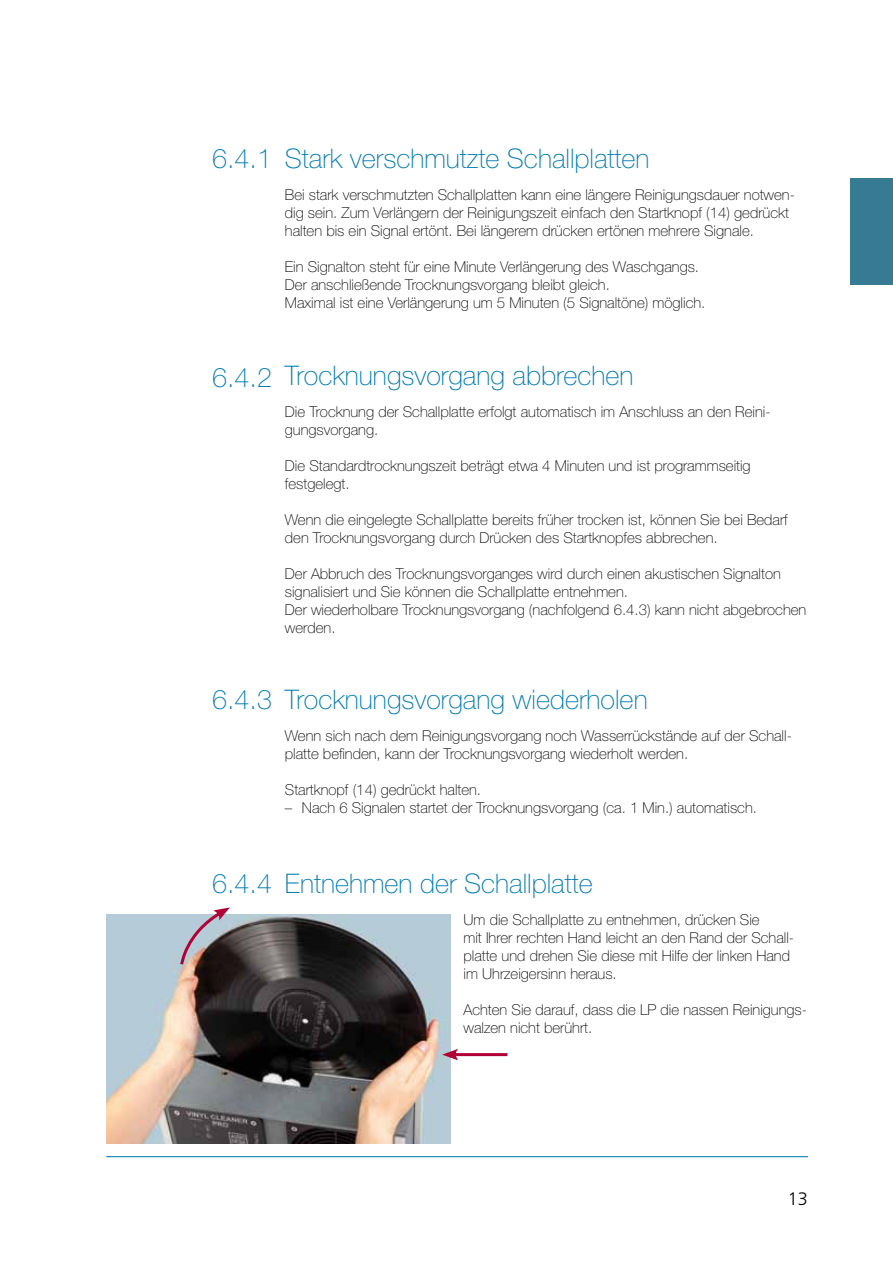
<style>
.page{position:relative;width:893px;height:1263px;background:#fff}
.page>*{position:absolute;margin:0;border:0;box-sizing:border-box;transform-origin:0 0}
.t1{font:100 27px "Helvetica Neue LT Pro";color:#007bb0}
.t2{font:300 18px "Frutiger";color:#000}
.t3{font:100 15px/18px "Helvetica Neue LT Pro";color:#000}
</style>
<div class="page">
<hr style="left:106px;top:1156px;width:702px;height:1px;background:#007bb0">
<div style="left:850px;top:179px;width:43px;height:106px;background:#377a94"></div>
<img style="left:106px;top:914px;width:345px;height:230px">
<svg style="left:179px;top:907px;width:51px;height:60px;background:#998e96"></svg>
<hr style="left:453px;top:1053px;width:54px;height:3px;background:#b00036">
<svg style="left:442px;top:1049px;width:16px;height:11px"></svg>
<h1 class="t1" style="left:212px;top:143px;width:439px">6.4.1 Stark verschmutzte Schallplatten</h1>
<p class="t3" style="left:285px;top:186px;width:512px">Bei stark verschmutzten Schallplatten kann eine längere Reinigungsdauer notwen&shy;dig sein. Zum Verlängern der Reinigungszeit einfach den Startknopf (14) gedrückt halten bis ein Signal ertönt. Bei längerem drücken ertönen mehrere Signale.</p>
<p class="t3" style="left:285px;top:258px;width:422px">Ein Signalton steht für eine Minute Verlängerung des Waschgangs.<br>Der anschließende Trocknungsvorgang bleibt gleich.<br>Maximal ist eine Verlängerung um 5 Minuten (5 Signaltöne) möglich.</p>
<h1 class="t1" style="left:212px;top:362px;width:62px">6.4.2</h1>
<h1 class="t1" style="left:285px;top:360px;width:350px">Trocknungsvorgang abbrechen</h1>
<p class="t3" style="left:285px;top:402px;width:487px">Die Trocknung der Schallplatte erfolgt automatisch im Anschluss an den Reini&shy;gungsvorgang.</p>
<p class="t3" style="left:285px;top:456px;width:467px">Die Standardtrocknungszeit beträgt etwa 4 Minuten und ist programmseitig festgelegt.</p>
<p class="t3" style="left:285px;top:510px;width:504px">Wenn die eingelegte Schallplatte bereits früher trocken ist, können Sie bei Bedarf den Trocknungsvorgang durch Drücken des Startknopfes abbrechen.</p>
<p class="t3" style="left:285px;top:564px;width:523px">Der Abbruch des Trocknungsvorganges wird durch einen akustischen Signalton signalisiert und Sie können die Schallplatte entnehmen.<br>Der wiederholbare Trocknungsvorgang (nachfolgend 6.4.3) kann nicht abgebrochen werden.</p>
<h1 class="t1" style="left:212px;top:684px;width:437px">6.4.3 Trocknungsvorgang wiederholen</h1>
<p class="t3" style="left:285px;top:727px;width:508px">Wenn sich nach dem Reinigungsvorgang noch Wasserrückstände auf der Schall&shy;platte befinden, kann der Trocknungsvorgang wiederholt werden.</p>
<p class="t3" style="left:285px;top:781px;width:198px">Startknopf (14) gedrückt halten.</p>
<p class="t3" style="left:285px;top:799px;width:474px">– Nach 6 Signalen startet der Trocknungsvorgang (ca. 1 Min.) automatisch.</p>
<h1 class="t1" style="left:212px;top:868px;width:62px">6.4.4</h1>
<h1 class="t1" style="left:285px;top:868px;width:309px">Entnehmen der Schallplatte</h1>
<p class="t3" style="left:463px;top:911px;width:332px">Um die Schallplatte zu entnehmen, drücken Sie<br>mit Ihrer rechten Hand leicht an den Rand der Schall&shy;platte und drehen Sie diese mit Hilfe der linken Hand im Uhrzeigersinn heraus.</p>
<p class="t3" style="left:463px;top:1001px;width:345px">Achten Sie darauf, dass die LP die nassen Reinigungs&shy;walzen nicht berührt.</p>
<p class="t2" style="left:788px;top:1188px;width:22px">13</p>
</div>
